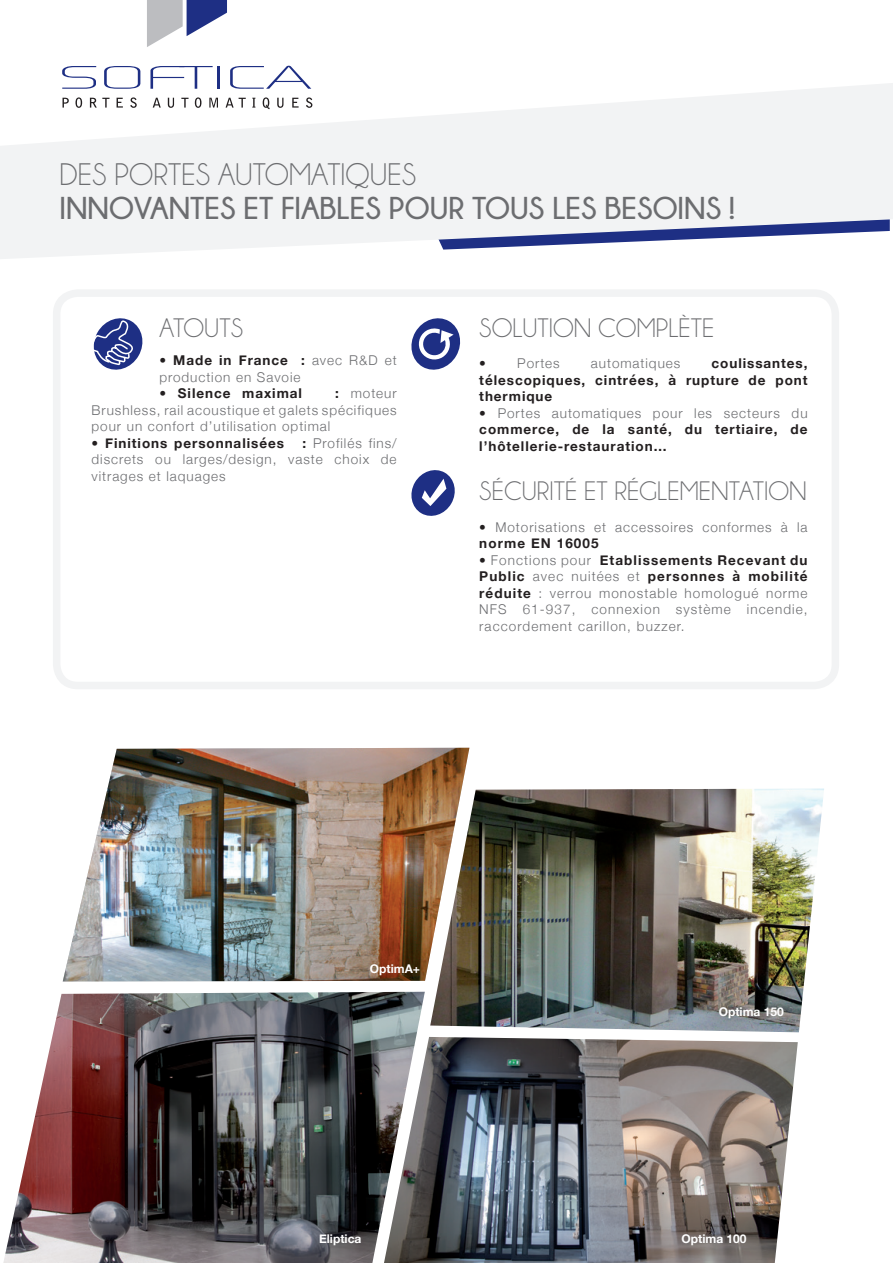
<style>
.page{position:relative;width:893px;height:1263px;background:#fff}
.page>*{position:absolute;margin:0;border:0;box-sizing:border-box;transform-origin:0 0}
.t1{font:700 31.5px "Champagne&Limousines";color:#6c6d70}
.t2{font:31.5px "Champagne&Limousines";color:#6c6d70}
.t3{font:27px "Champagne&Limousines";color:#6c6d70}
.t4{font:300 13.5px/16.5px "Helvetica Neue";letter-spacing:.07em;color:#6c6d70;text-align:justify}
.t5{font:700 13.5px/16.5px "Helvetica Neue";letter-spacing:.07em;color:#231f20;text-align:justify}
.texte_courant{font:700 12px "Helvetica Neue";color:#fff}
.s1{color:#231f20}
.s2{font-weight:700;color:#231f20}
.s3{font-weight:300}
.s4{font-weight:300;color:#6c6d70}
</style>
<div class="page">
<div style="left:53px;top:289px;width:786px;height:400px;border:8px solid #f2f3f4;border-radius:21px"></div>
<svg style="left:0;top:83px;width:893px;height:176px;fill:#f2f3f4"></svg>
<svg style="left:411px;top:470px;width:44px;height:46px"></svg>
<svg style="left:411px;top:318px;width:50px;height:52px"></svg>
<svg style="left:93px;top:318px;width:50px;height:52px"></svg>
<svg style="left:147px;top:0;width:80px;height:47px"></svg>
<svg style="left:62px;top:66px;width:34px;height:23px"></svg>
<svg style="left:104px;top:66px;width:36px;height:23px"></svg>
<svg style="left:150px;top:66px;width:63px;height:23px"></svg>
<hr style="left:217px;top:66px;width:3px;height:23px;background:#1e2f84">
<svg style="left:230px;top:66px;width:81px;height:23px"></svg>
<svg style="left:63px;top:98px;width:6px;height:10px"></svg>
<svg style="left:76px;top:97px;width:6px;height:11px"></svg>
<svg style="left:90px;top:98px;width:20px;height:10px"></svg>
<svg style="left:117px;top:98px;width:6px;height:10px"></svg>
<svg style="left:130px;top:97px;width:7px;height:11px"></svg>
<svg style="left:153px;top:98px;width:8px;height:10px"></svg>
<svg style="left:168px;top:98px;width:6px;height:10px"></svg>
<svg style="left:181px;top:98px;width:8px;height:10px"></svg>
<svg style="left:195px;top:97px;width:6px;height:11px"></svg>
<svg style="left:209px;top:98px;width:9px;height:10px"></svg>
<svg style="left:226px;top:98px;width:20px;height:10px"></svg>
<svg style="left:252px;top:98px;width:3px;height:10px"></svg>
<svg style="left:263px;top:97px;width:7px;height:12px"></svg>
<svg style="left:277px;top:98px;width:6px;height:10px"></svg>
<svg style="left:292px;top:98px;width:7px;height:10px"></svg>
<svg style="left:306px;top:97px;width:6px;height:11px"></svg>
<img style="left:430px;top:789px;width:394px;height:243px">
<img style="left:63px;top:748px;width:406px;height:233px">
<img style="left:3px;top:992px;width:422px;height:271px">
<img style="left:384px;top:1037px;width:414px;height:226px">
<p class="t2" style="left:60px;top:158px;width:358px">DES PORTES AUTOMATIQUES</p>
<p class="t1" style="left:60px;top:191px;width:677px">INNOVANTES ET FIABLES POUR TOUS LES BESOINS !</p>
<p class="t3" style="left:159px;top:314px;width:85px">ATOUTS</p>
<p class="t4" style="left:159px;top:351px;width:239px"><span class="s1">•</span> <span class="s2">Made in France :</span> avec R&amp;D et production en Savoie</p>
<p class="t5" style="left:159px;top:386px;width:144px"><span class="s3">•</span> Silence maximal</p>
<p class="t4" style="left:92px;top:384px;width:307px;text-indent:244px"><span class="s2">:</span> moteur Brushless, rail acoustique et galets spécifiques pour un confort d’utilisation optimal</p>
<p class="t5" style="left:92px;top:435px;width:194px"><span class="s3">•</span> Finitions personnalisées</p>
<p class="t4" style="left:92px;top:434px;width:307px;text-indent:211px"><span class="s2">:</span> Profilés fins/ discrets ou larges/design, vaste choix de vitrages et laquages</p>
<p class="t3" style="left:479px;top:314px;width:237px">SOLUTION COMPLÈTE</p>
<p class="t4" style="left:479px;top:354px;width:82px"><span class="s1">•</span> Portes</p>
<p class="t4" style="left:591px;top:354px;width:91px">automatiques</p>
<p class="t5" style="left:479px;top:356px;width:330px;text-indent:232px">coulissantes, télescopiques, cintrées, à rupture de pont thermique</p>
<p class="t5" style="left:479px;top:405px;width:330px"><span class="s3">•</span> <span class="s4">Portes automatiques pour les secteurs du </span>commerce, de la santé, du tertiaire, de l’hôtellerie-restauration…</p>
<p class="t3" style="left:479px;top:477px;width:329px">SÉCURITÉ ET RÉGLEMENTATION</p>
<p class="t4" style="left:479px;top:517px;width:330px"><span class="s1">•</span> Motorisations et accessoires conformes à la <span class="s2">norme EN 16005</span></p>
<p class="t4" style="left:479px;top:550px;width:330px"><span class="s1">•</span> Fonctions pour <span class="s2">Etablissements Recevant du Public</span> avec nuitées et <span class="s2">personnes à mobilité réduite</span> : verrou monostable homologué norme NFS 61-937, connexion système incendie, raccordement carillon, buzzer.</p>
<p class="texte_courant" style="left:370px;top:959px;width:52px">OptimA+</p>
<p class="texte_courant" style="left:319px;top:1229px;width:44px">Eliptica</p>
<p class="texte_courant" style="left:719px;top:1002px;width:67px">Optima 150</p>
<p class="texte_courant" style="left:681px;top:1229px;width:67px">Optima 100</p>
</div>
